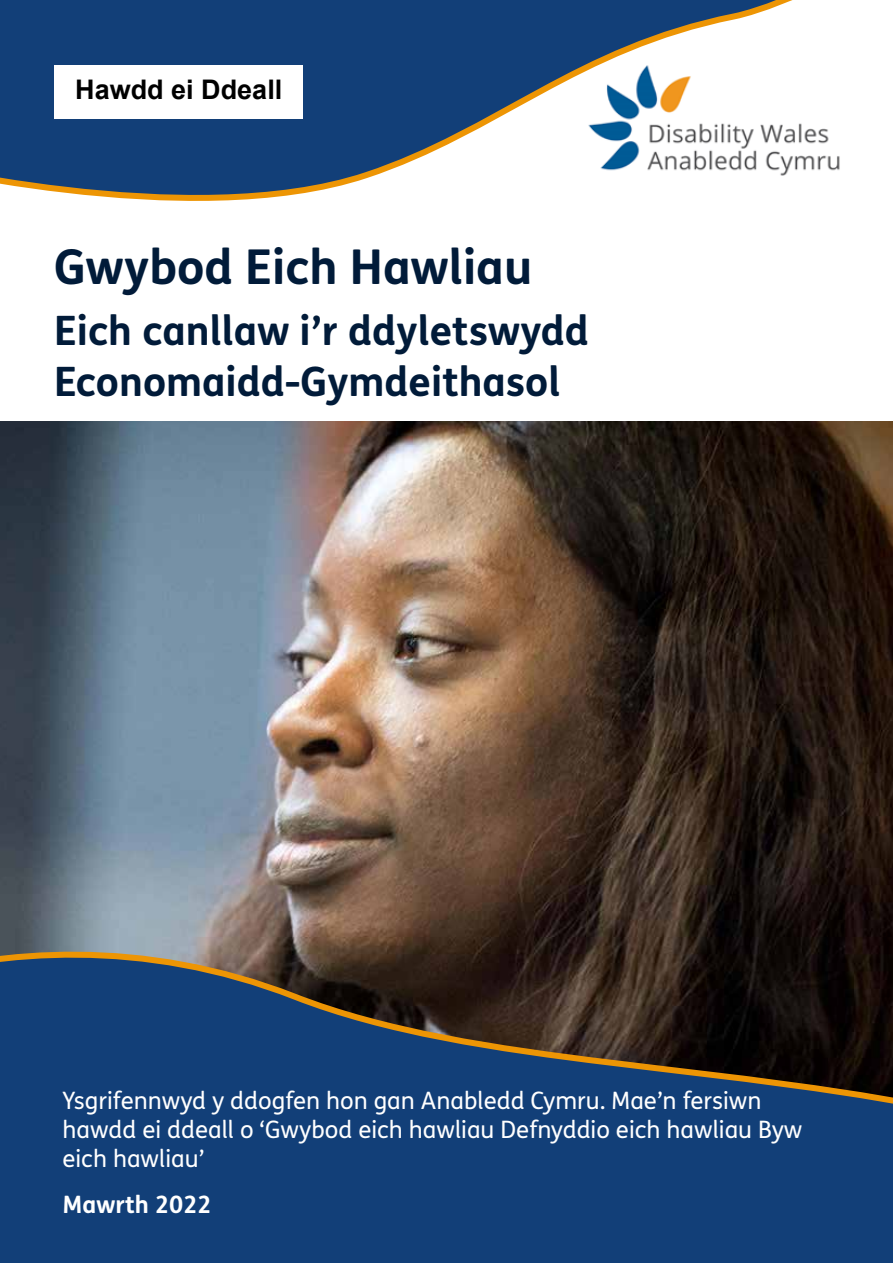
<style>
.page{position:relative;width:893px;height:1263px;background:#fff}
.page>*{position:absolute;margin:0;border:0;box-sizing:border-box;transform-origin:0 0}
.t1{font:700 48px "FS Me Pro";color:#011b39}
.t2{font:700 40.5px/50.4px "FS Me Pro";color:#011b39}
.t3{font:700 27px "Arial";color:#000}
.t4{font:24px/28.8px "FS Me Pro";color:#fff}
.t5{font:700 24px "FS Me Pro";color:#fff}
</style>
<div class="page">
<img style="left:0;top:421px;width:893px;height:456px">
<svg style="left:0;top:0;width:793px;height:201px"></svg>
<svg style="left:574px;top:59px;width:219px;height:124px"></svg>
<img style="left:582px;top:62px;width:258px;height:117px">
<div style="left:54px;top:65px;width:248px;height:53px;background:#fff"></div>
<svg style="left:0;top:877px;width:893px;height:386px;background:#263c5a"></svg>
<p class="t3" style="left:75px;top:70px;width:209px">Hawdd ei Ddeall</p>
<h1 class="t1" style="left:54px;top:230px;width:480px">Gwybod Eich Hawliau</h1>
<h1 class="t2" style="left:54px;top:304px;width:536px">Eich canllaw i’r ddyletswydd<br>Economaidd-Gymdeithasol</h1>
<p class="t4" style="left:63px;top:1086px;width:741px">Ysgrifennwyd y ddogfen hon gan Anabledd Cymru. Mae’n fersiwn hawdd ei ddeall o ‘Gwybod eich hawliau Defnyddio eich hawliau Byw eich hawliau’</p>
<p class="t5" style="left:63px;top:1185px;width:151px">Mawrth 2022</p>
</div>
